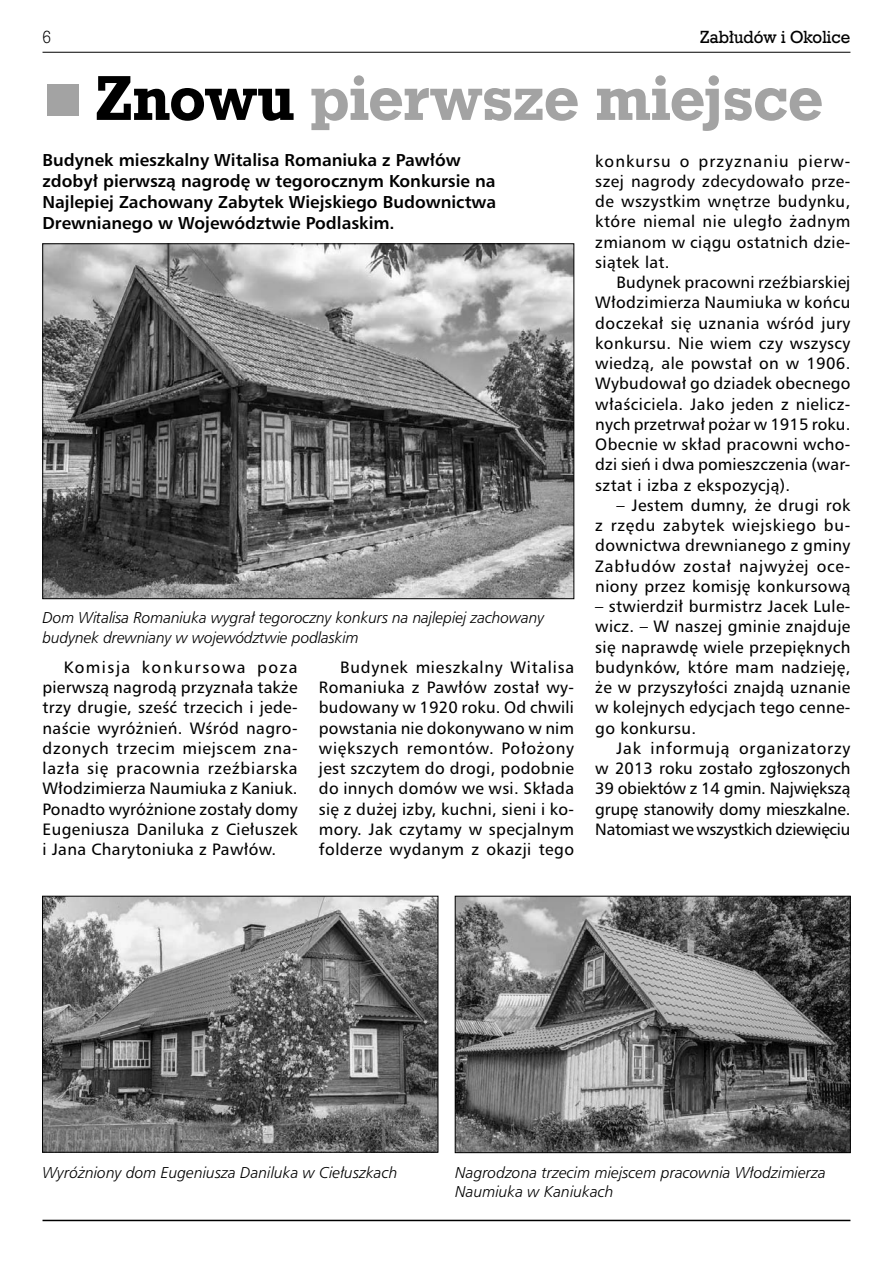
<style>
.page{position:relative;width:893px;height:1263px;background:#fff}
.page>*{position:absolute;margin:0;border:0;box-sizing:border-box;transform-origin:0 0}
.t1{font:54px "Geo Slb 712 Bd PL";color:#a3a3a3}
.t2{font:17.25px/21px "Humnst 777 PL Bold A";color:#000}
.t3{font:16.5px/20.2px "Humnst 777 PL Roman A";letter-spacing:.02em;color:#000;text-align:justify}
.t4{font:15.75px/19.5px "Humnst 777 Lt PL Light Italic A";color:#000}
.t5{font:15px "Geo Slb 712 Md PL";color:#000}
.t6{font:15px "Geo Slb 712 Lt PL";color:#000}
.s1{color:#000}
</style>
<div class="page">
<hr style="left:43px;top:1220px;width:807px;height:1px;background:#000">
<hr style="left:43px;top:52px;width:807px;height:1px;background:#000">
<img style="left:45px;top:246px;width:527px;height:351px">
<img style="left:457px;top:898px;width:391px;height:253px">
<div style="left:455px;top:896px;width:395px;height:257px;border:1px solid #000"></div>
<img style="left:44px;top:898px;width:392px;height:252px">
<div style="left:42px;top:896px;width:396px;height:256px;border:1px solid #000"></div>
<p class="t6" style="left:43px;top:31px;width:10px">6</p>
<p class="t5" style="left:700px;top:31px;width:152px">Zabłudów i Okolice</p>
<h1 class="t1" style="left:96px;top:75px;width:729px"><span class="s1">Znowu</span> pierwsze miejsce</h1>
<p class="t2" style="left:43px;top:150px;width:455px">Budynek mieszkalny Witalisa Romaniuka z Pawłów zdobył pierwszą nagrodę w tegorocznym Konkursie na Najlepiej Zachowany Zabytek Wiejskiego Budownictwa Drewnianego w Województwie Podlaskim.</p>
<p class="t4" style="left:43px;top:609px;width:503px">Dom Witalisa Romaniuka wygrał tegoroczny konkurs na najlepiej zachowany budynek drewniany w województwie podlaskim</p>
<p class="t3" style="left:43px;top:658px;width:257px;text-indent:21px">Komisja konkursowa poza pierwszą nagrodą przyznała także trzy drugie, sześć trzecich i jede&shy;naście wyróżnień. Wśród nagro&shy;dzonych trzecim miejscem zna&shy;lazła się pracownia rzeźbiarska Włodzimierza Naumiuka z Kaniuk.<br>Ponadto wyróżnione zostały domy Eugeniusza Daniluka z Ciełuszek i Jana Charytoniuka z Pawłów.</p>
<p class="t3" style="left:319px;top:658px;width:257px;text-indent:21px">Budynek mieszkalny Witalisa Romaniuka z Pawłów został wy&shy;budowany w 1920 roku. Od chwili powstania nie dokonywano w nim większych remontów. Położony jest szczytem do drogi, podobnie do innych domów we wsi. Składa się z dużej izby, kuchni, sieni i ko&shy;mory. Jak czytamy w specjalnym folderze wydanym z okazji tego</p>
<p class="t3" style="left:595px;top:152px;width:257px">konkursu o przyznaniu pierw&shy;szej nagrody zdecydowało prze&shy;de wszystkim wnętrze budynku, które niemal nie uległo żadnym zmianom w ciągu ostatnich dzie&shy;siątek lat.</p>
<p class="t3" style="left:595px;top:274px;width:257px;text-indent:21px">Budynek pracowni rzeźbiarskiej Włodzimierza Naumiuka w końcu doczekał się uznania wśród jury konkursu. Nie wiem czy wszyscy wiedzą, ale powstał on w 1906.<br>Wybudował go dziadek obecnego właściciela. Jako jeden z nielicz&shy;nych przetrwał pożar w 1915 roku.<br>Obecnie w skład pracowni wcho&shy;dzi sień i dwa pomieszczenia (war&shy;sztat i izba z ekspozycją).</p>
<p class="t3" style="left:595px;top:496px;width:257px;text-indent:21px">– Jestem dumny, że drugi rok z rzędu zabytek wiejskiego bu&shy;downictwa drewnianego z gminy Zabłudów został najwyżej oce&shy;niony przez komisję konkursową</p>
<p class="t3" style="left:595px;top:598px;width:257px">– stwierdził burmistrz Jacek Lule&shy;wicz. – W naszej gminie znajduje się naprawdę wiele przepięknych budynków, które mam nadzieję, że w przyszyłości znajdą uznanie w kolejnych edycjach tego cenne&shy;go konkursu.</p>
<p class="t3" style="left:595px;top:739px;width:257px;text-indent:21px">Jak informują organizatorzy w 2013 roku zostało zgłoszonych 39 obiektów z 14 gmin. Największą grupę stanowiły domy mieszkalne.<br>Natomiast we wszystkich dziewięciu</p>
<p class="t4" style="left:43px;top:1164px;width:356px">Wyróżniony dom Eugeniusza Daniluka w Ciełuszkach</p>
<p class="t4" style="left:455px;top:1164px;width:372px">Nagrodzona trzecim miejscem pracownia Włodzimierza<br>Naumiuka w Kaniukach</p>
</div>
